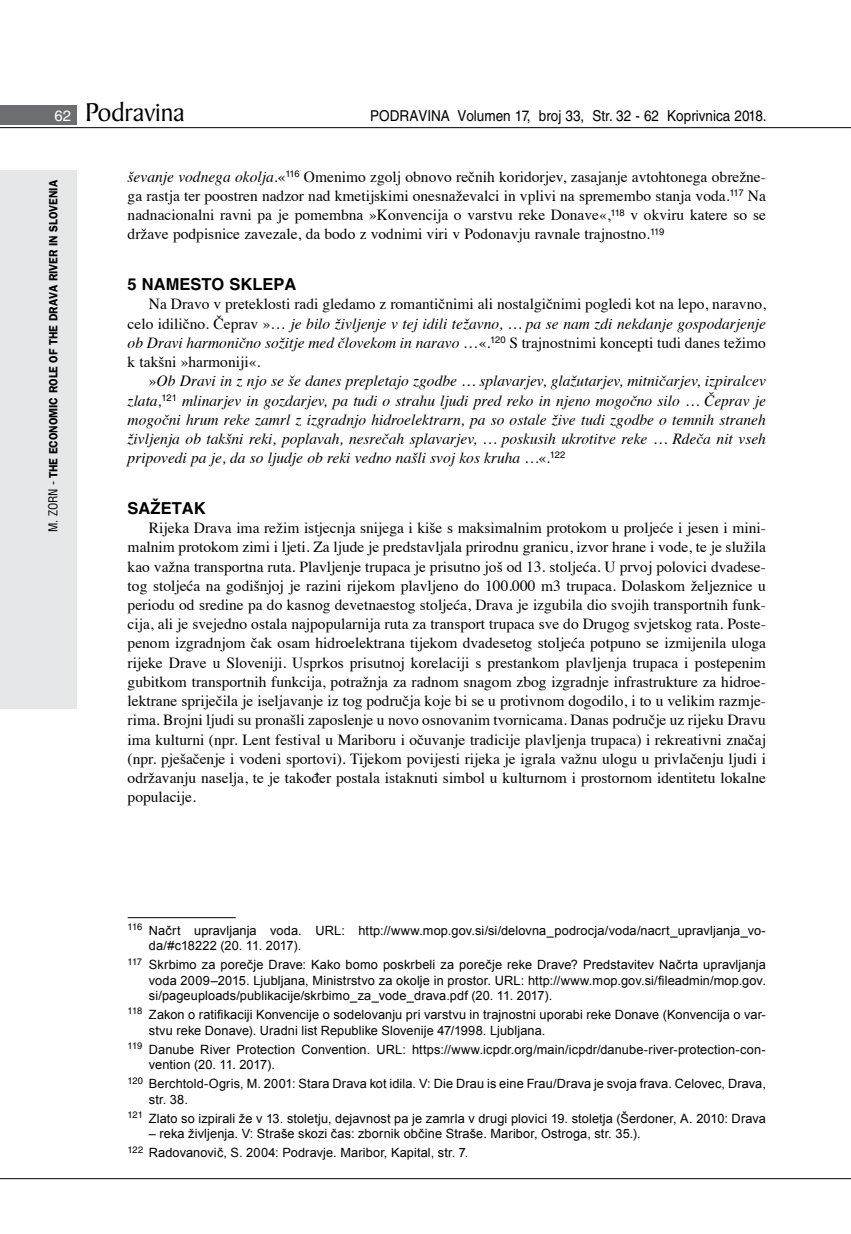
<style>
.page{position:relative;width:851px;height:1234px;background:#fff}
.page>*{position:absolute;margin:0;border:0;box-sizing:border-box;transform-origin:0 0}
.t1{font:27.6px "Baker Signet BT";color:#000}
.t2{font:700 16.5px "Helvetica LT Skin 29";color:#000}
.t3{font:15.45px/19.2px "Times";color:#000;text-align:justify}
.t4{font:italic 15.45px/19.2px "Times";color:#000;text-align:justify}
.t5{font:15px "Helvetica LT Skin 29";color:#000;scale:.9 1}
.t6{font:12.75px/15.3px "Arial";letter-spacing:.01em;color:#000}
.t7{font:600 12px "ITC Franklin Gothic Skin 29";letter-spacing:-.005em;color:#000;scale:.95 1}
.s1{font-family:"Helvetica LT Skin 29";font-size:15px;color:#fff}
.s2{font-family:"Helvetica LT Skin 29";font-weight:400;font-stretch:condensed}
.s3{font-style:italic}
.s4{font-style:normal}
</style>
<div class="page">
<div style="left:0;top:170px;width:77px;height:538px;background:#e6e7e8"></div>
<div style="left:0;top:105px;width:77px;height:19px;background:#6d6e71"></div>
<hr style="left:0;top:127px;width:850px;height:1px;background:#000">
<hr style="left:0;top:1177px;width:850px;height:1px;background:#000">
<hr style="left:128px;top:917px;width:108px;height:1px;background:#000">
<h1 class="t1" style="left:55px;top:95px;width:131px"><span class="s1">62</span> Podravina</h1>
<p class="t5" style="left:370px;top:107px;width:442px">PODRAVINA Volumen 17, broj 33, Str. 32 - 62 Koprivnica 2018.</p>
<p class="t7" style="left:46px;top:531px;width:371px;rotate:-90deg"><span class="s2">M. ZORN -</span> THE ECONOMIC ROLE OF THE DRAVA RIVER IN SLOVENIA</p>
<p class="t3" style="left:128px;top:166px;width:639px"><span class="s3">ševanje vodnega okolja.</span>«<sup>116</sup> Omenimo zgolj obnovo rečnih koridorjev, zasajanje avtohtonega obrežne&shy;ga rastja ter poostren nadzor nad kmetijskimi onesnaževalci in vplivi na spremembo stanja voda.<sup>117</sup> Na nadnacionalni ravni pa je pomembna »Konvencija o varstvu reke Donave«,<sup>118</sup> v okviru katere so se države podpisnice zavezale, da bodo z vodnimi viri v Podonavju ravnale trajnostno.<sup>119</sup></p>
<p class="t2" style="left:128px;top:274px;width:170px">5 NAMESTO SKLEPA</p>
<p class="t3" style="left:128px;top:293px;width:639px;text-indent:21px">Na Dravo v preteklosti radi gledamo z romantičnimi ali nostalgičnimi pogledi kot na lepo, naravno, celo idilično. Čeprav »… <span class="s3">je bilo življenje v tej idili težavno, … pa se nam zdi nekdanje gospodarjenje ob Dravi harmonično sožitje med človekom in naravo</span> …«.<sup>120</sup> S trajnostnimi koncepti tudi danes težimo k takšni »harmoniji«.</p>
<p class="t4" style="left:128px;top:370px;width:639px;text-indent:21px"><span class="s4">»</span>Ob Dravi in z njo se še danes prepletajo zgodbe … splavarjev, glažutarjev, mitničarjev, izpiralcev zlata,<sup>121</sup> mlinarjev in gozdarjev, pa tudi o strahu ljudi pred reko in njeno mogočno silo … Čeprav je mogočni hrum reke zamrl z izgradnjo hidroelektrarn, pa so ostale žive tudi zgodbe o temnih straneh življenja ob takšni reki, poplavah, nesrečah splavarjev, … poskusih ukrotitve reke … Rdeča nit vseh pripovedi pa je, da so ljudje ob reki vedno našli svoj kos kruha …<span class="s4">«.</span><sup>122</sup></p>
<p class="t2" style="left:128px;top:498px;width:79px">SAŽETAK</p>
<p class="t3" style="left:128px;top:517px;width:639px;text-indent:21px">Rijeka Drava ima režim istjecnja snijega i kiše s maksimalnim protokom u proljeće i jesen i mini&shy;malnim protokom zimi i ljeti. Za ljude je predstavljala prirodnu granicu, izvor hrane i vode, te je služila kao važna transportna ruta. Plavljenje trupaca je prisutno još od 13. stoljeća. U prvoj polovici dvadese&shy;tog stoljeća na godišnjoj je razini rijekom plavljeno do 100.000 m3 trupaca. Dolaskom željeznice u periodu od sredine pa do kasnog devetnaestog stoljeća, Drava je izgubila dio svojih transportnih funk&shy;cija, ali je svejedno ostala najpopularnija ruta za transport trupaca sve do Drugog svjetskog rata. Poste&shy;penom izgradnjom čak osam hidroelektrana tijekom dvadesetog stoljeća potpuno se izmijenila uloga rijeke Drave u Sloveniji. Usprkos prisutnoj korelaciji s prestankom plavljenja trupaca i postepenim gubitkom transportnih funkcija, potražnja za radnom snagom zbog izgradnje infrastrukture za hidroe&shy;lektrane spriječila je iseljavanje iz tog područja koje bi se u protivnom dogodilo, i to u velikim razmje&shy;rima. Brojni ljudi su pronašli zaposlenje u novo osnovanim tvornicama. Danas područje uz rijeku Dravu ima kulturni (npr. Lent festival u Mariboru i očuvanje tradicije plavljenja trupaca) i rekreativni značaj (npr. pješačenje i vodeni sportovi). Tijekom povijesti rijeka je igrala važnu ulogu u privlačenju ljudi i održavanju naselja, te je također postala istaknuti simbol u kulturnom i prostornom identitetu lokalne populacije.</p>
<p class="t6" style="left:149px;top:922px;width:618px;text-indent:-21px"><sup>116</sup> Načrt upravljanja voda. URL: http://www.mop.gov.si/si/delovna_podrocja/voda/nacrt_upravljanja_vo&shy;da/#c18222 (20. 11. 2017).</p>
<p class="t6" style="left:149px;top:957px;width:618px;text-align:justify;text-indent:-21px"><sup>117</sup> Skrbimo za porečje Drave: Kako bomo poskrbeli za porečje reke Drave? Predstavitev Načrta upravljanja voda 2009–2015. Ljubljana, Ministrstvo za okolje in prostor. URL: http://www.mop.gov.si/fileadmin/mop.gov. si/pageuploads/publikacije/skrbimo_za_vode_drava.pdf (20. 11. 2017).</p>
<p class="t6" style="left:149px;top:1006px;width:618px;text-indent:-21px"><sup>118</sup> Zakon o ratifikaciji Konvencije o sodelovanju pri varstvu in trajnostni uporabi reke Donave (Konvencija o var&shy;stvu reke Donave). Uradni list Republike Slovenije 47/1998. Ljubljana.</p>
<p class="t6" style="left:149px;top:1041px;width:618px;text-indent:-21px"><sup>119</sup> Danube River Protection Convention. URL: https://www.icpdr.org/main/icpdr/danube-river-protection-con&shy;vention (20. 11. 2017).</p>
<p class="t6" style="left:149px;top:1075px;width:618px;text-indent:-21px"><sup>120</sup> Berchtold-Ogris, M. 2001: Stara Drava kot idila. V: Die Drau is eine Frau/Drava je svoja frava. Celovec, Drava, str. 38.</p>
<p class="t6" style="left:128px;top:1110px;width:639px"><sup>121</sup> Zlato so izpirali že v 13. stoletju, dejavnost pa je zamrla v drugi plovici 19. stoletja (Šerdoner, A. 2010: Drava</p>
<p class="t6" style="left:128px;top:1123px;width:514px;line-height:19.2px;text-indent:21px">– reka življenja. V: Straše skozi čas: zbornik občine Straše. Maribor, Ostroga, str. 35.).<br><sup>122</sup> Radovanovič, S. 2004: Podravje. Maribor, Kapital, str. 7.</p>
</div>
